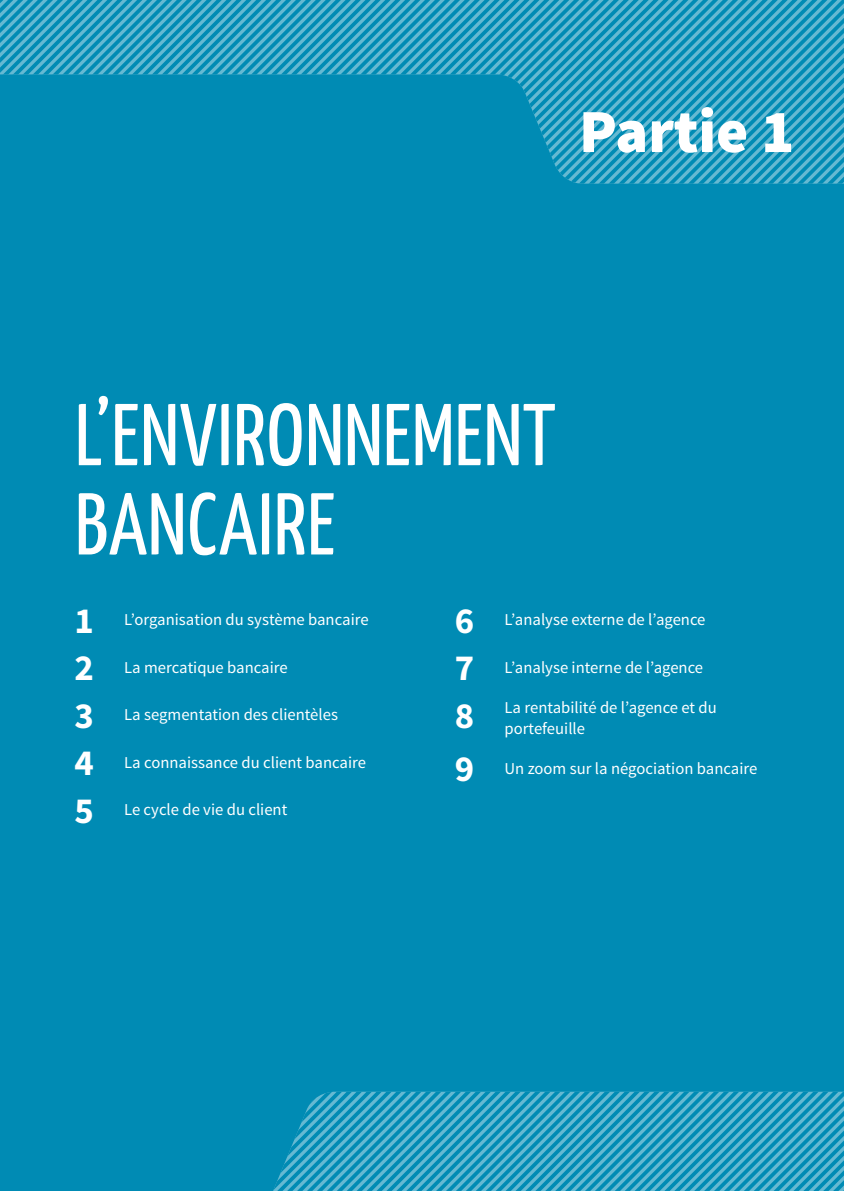
<style>
.page{position:relative;width:844px;height:1191px;background:#fff}
.page>*{position:absolute;margin:0;border:0;box-sizing:border-box;transform-origin:0 0}
.t1{font:87.5px/89.2px "Yanone Kaffeesatz";letter-spacing:.01em;color:#fff}
.t2{font:900 61.25px "Source Sans Pro";color:#fff}
.t3{font:16.62px/21px "Source Sans Pro";color:#fff}
.s1{font-weight:700;font-size:36.75px}
</style>
<div class="page">
<div style="left:0;top:0;width:843px;height:1191px;background:#008bb4"></div>
<svg style="left:569px;top:180px;width:274px;height:4px"></svg>
<svg style="left:558px;top:170px;width:285px;height:10px"></svg>
<svg style="left:553px;top:160px;width:290px;height:10px"></svg>
<svg style="left:549px;top:150px;width:294px;height:10px"></svg>
<svg style="left:544px;top:140px;width:299px;height:10px"></svg>
<svg style="left:540px;top:130px;width:303px;height:10px"></svg>
<svg style="left:536px;top:120px;width:307px;height:10px"></svg>
<svg style="left:532px;top:110px;width:311px;height:10px"></svg>
<svg style="left:528px;top:100px;width:315px;height:10px"></svg>
<svg style="left:524px;top:90px;width:319px;height:10px"></svg>
<svg style="left:515px;top:80px;width:328px;height:10px"></svg>
<svg style="left:0;top:70px;width:843px;height:10px"></svg>
<svg style="left:0;top:61px;width:843px;height:9px"></svg>
<svg style="left:0;top:51px;width:843px;height:10px"></svg>
<svg style="left:0;top:41px;width:843px;height:10px"></svg>
<svg style="left:273px;top:1183px;width:570px;height:8px"></svg>
<svg style="left:276px;top:1173px;width:567px;height:10px"></svg>
<svg style="left:280px;top:1163px;width:563px;height:10px"></svg>
<svg style="left:284px;top:1153px;width:559px;height:10px"></svg>
<svg style="left:289px;top:1091px;width:554px;height:62px"></svg>
<svg style="left:0;top:0;width:844px;height:41px"></svg>
<p class="t2" style="left:579px;top:92px;width:217px">Partie 1</p>
<p class="t1" style="left:75px;top:390px;width:482px">L’ENVIRONNEMENT<br>BANCAIRE</p>
<p class="t3" style="left:74px;top:610px;width:295px"><span class="s1">1</span> L’organisation du système bancaire</p>
<p class="t3" style="left:74px;top:657px;width:215px"><span class="s1">2</span> La mercatique bancaire</p>
<p class="t3" style="left:74px;top:704px;width:265px"><span class="s1">3</span> La segmentation des clientèles</p>
<p class="t3" style="left:74px;top:752px;width:293px"><span class="s1">4</span> La connaissance du client bancaire</p>
<p class="t3" style="left:74px;top:799px;width:214px"><span class="s1">5</span> Le cycle de vie du client</p>
<p class="t3" style="left:455px;top:610px;width:252px"><span class="s1">6</span> L’analyse externe de l’agence</p>
<p class="t3" style="left:455px;top:657px;width:250px"><span class="s1">7</span> L’analyse interne de l’agence</p>
<p class="t3" style="left:504px;top:697px;width:214px;text-indent:-50px"><span class="s1">8</span> La rentabilité de l’agence et du portefeuille</p>
<p class="t3" style="left:455px;top:758px;width:304px"><span class="s1">9</span> Un zoom sur la négociation bancaire</p>
</div>
